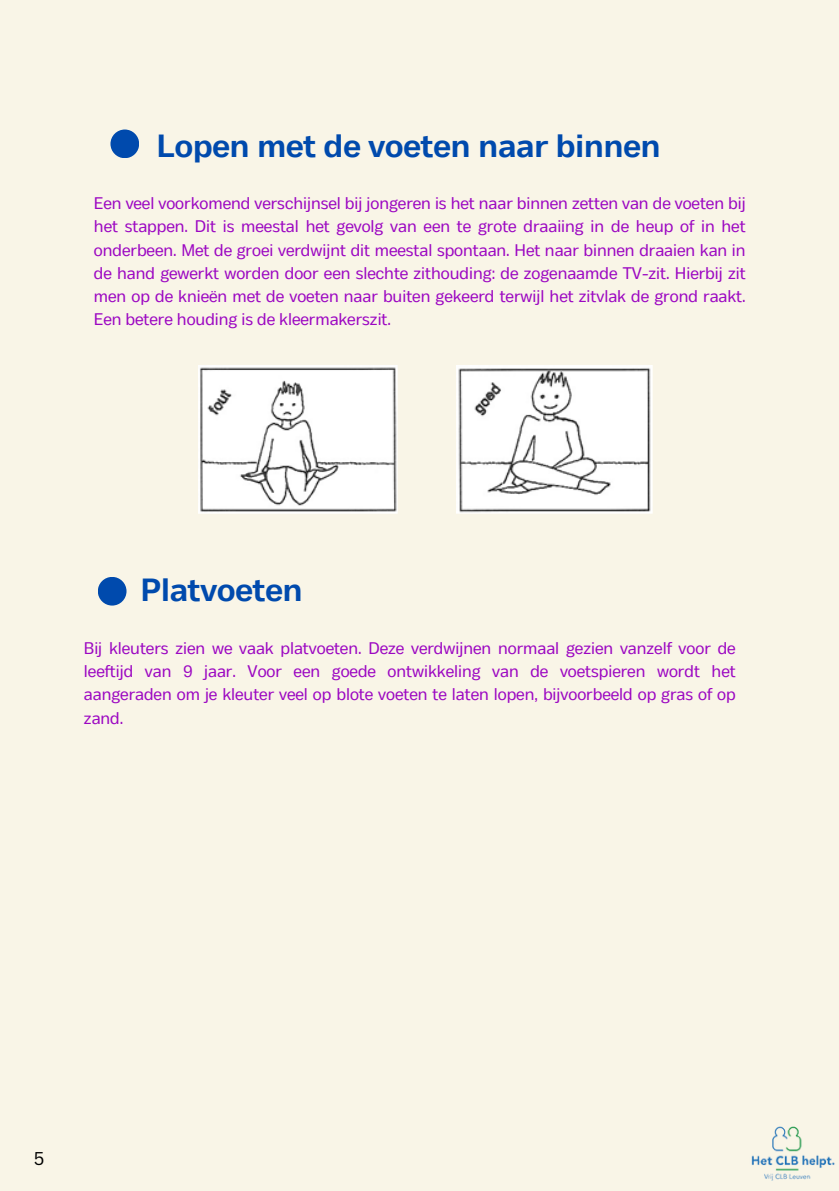
<style>
.page{position:relative;width:839px;height:1191px;background:#fff}
.page>*{position:absolute;margin:0;border:0;box-sizing:border-box;transform-origin:0 0}
.t1{font:700 32px "Body Text";color:#004aad}
.t2{font:18px "Canva Sans";color:#000}
.t3{font:16.8px/23.2px "Body Text";color:#9c07c2;text-align:justify}
</style>
<div class="page">
<div style="left:0;top:0;width:838px;height:1191px;background:#f9f5e7"></div>
<div style="left:98px;top:577px;width:28px;height:29px;background:#004aad;border-radius:50%"></div>
<div style="left:110px;top:130px;width:29px;height:28px;background:#004aad;border-radius:50%"></div>
<img style="left:199px;top:366px;width:199px;height:148px">
<img style="left:457px;top:366px;width:196px;height:148px">
<img style="left:751px;top:1126px;width:84px;height:55px">
<h1 class="t1" style="left:106px;top:127px;width:555px"><sup>03</sup> Lopen met de voeten naar binnen</h1>
<p class="t3" style="left:94px;top:193px;width:653px">Een veel voorkomend verschijnsel bij jongeren is het naar binnen zetten van de voeten bij het stappen. Dit is meestal het gevolg van een te grote draaiing in de heup of in het onderbeen. Met de groei verdwijnt dit meestal spontaan. Het naar binnen draaien kan in de hand gewerkt worden door een slechte zithouding: de zogenaamde TV-zit. Hierbij zit men op de knieën met de voeten naar buiten gekeerd terwijl het zitvlak de grond raakt.<br>Een betere houding is de kleermakerszit.</p>
<h1 class="t1" style="left:141px;top:572px;width:163px">Platvoeten</h1>
<p class="t3" style="left:84px;top:638px;width:653px">Bij kleuters zien we vaak platvoeten. Deze verdwijnen normaal gezien vanzelf voor de leeftijd van 9 jaar. Voor een goede ontwikkeling van de voetspieren wordt het aangeraden om je kleuter veel op blote voeten te laten lopen, bijvoorbeeld op gras of op zand.</p>
<p class="t2" style="left:34px;top:1145px;width:12px">5</p>
</div>
